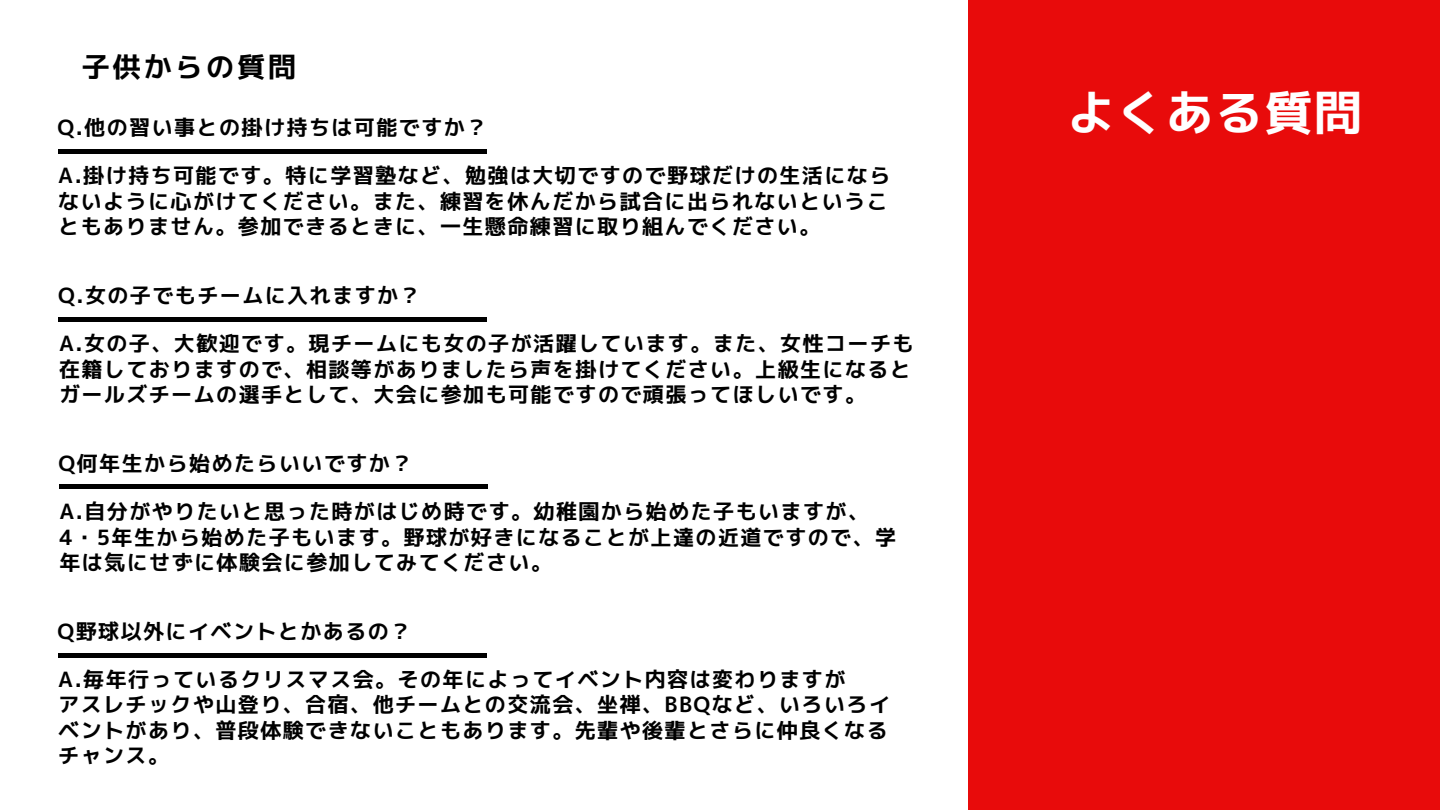
<style>
.page{position:relative;width:1440px;height:810px;background:#fff}
.page>*{position:absolute;margin:0;border:0;box-sizing:border-box;transform-origin:0 0}
.t1{font:48px "mplus 1 p bold";letter-spacing:.03em;color:#fff}
.t2{font:28px "mplus 1 p bold";letter-spacing:.11em;color:#000}
.t3{font:21px/25.5px "mplus 1 p bold";letter-spacing:.07em;color:#000}
</style>
<div class="page">
<div style="left:968px;top:0;width:472px;height:810px;background:#e80b0b"></div>
<div style="left:58px;top:149px;width:429px;height:5px;background:#000"></div>
<hr style="left:58px;top:317px;width:429px;height:4px;background:#000">
<hr style="left:59px;top:485px;width:429px;height:4px;background:#000">
<hr style="left:58px;top:653px;width:429px;height:4px;background:#000">
<h2 class="t2" style="left:82px;top:47px;width:216px">子供からの質問</h2>
<p class="t3" style="left:58px;top:115px;width:431px">Q.他の習い事との掛け持ちは可能ですか？</p>
<p class="t3" style="left:58px;top:163px;width:834px">A.掛け持ち可能です。特に学習塾など、勉強は大切ですので野球だけの生活にならないように心がけてください。また、練習を休んだから試合に出られないということもありません。参加できるときに、一生懸命練習に取り組んでください。</p>
<p class="t3" style="left:58px;top:282px;width:364px">Q.女の子でもチームに入れますか？</p>
<p class="t3" style="left:59px;top:330px;width:856px">A.女の子、大歓迎です。現チームにも女の子が活躍しています。また、女性コーチも在籍しておりますので、相談等がありましたら声を掛けてください。上級生になるとガールズチームの選手として、大会に参加も可能ですので頑張ってほしいです。</p>
<p class="t3" style="left:59px;top:450px;width:355px">Q何年生から始めたらいいですか？</p>
<p class="t3" style="left:59px;top:498px;width:838px">A.自分がやりたいと思った時がはじめ時です。幼稚園から始めた子もいますが、<br>4・5年生から始めた子もいます。野球が好きになることが上達の近道ですので、学年は気にせずに体験会に参加してみてください。</p>
<p class="t3" style="left:58px;top:618px;width:355px">Q野球以外にイベントとかあるの？</p>
<p class="t3" style="left:58px;top:666px;width:833px">A.毎年行っているクリスマス会。その年によってイベント内容は変わりますが<br>アスレチックや山登り、合宿、他チームとの交流会、坐禅、BBQなど、いろいろイベントがあり、普段体験できないこともあります。先輩や後輩とさらに仲良くなるチャンス。</p>
<h1 class="t1" style="left:1067px;top:79px;width:296px">よくある質問</h1>
</div>
